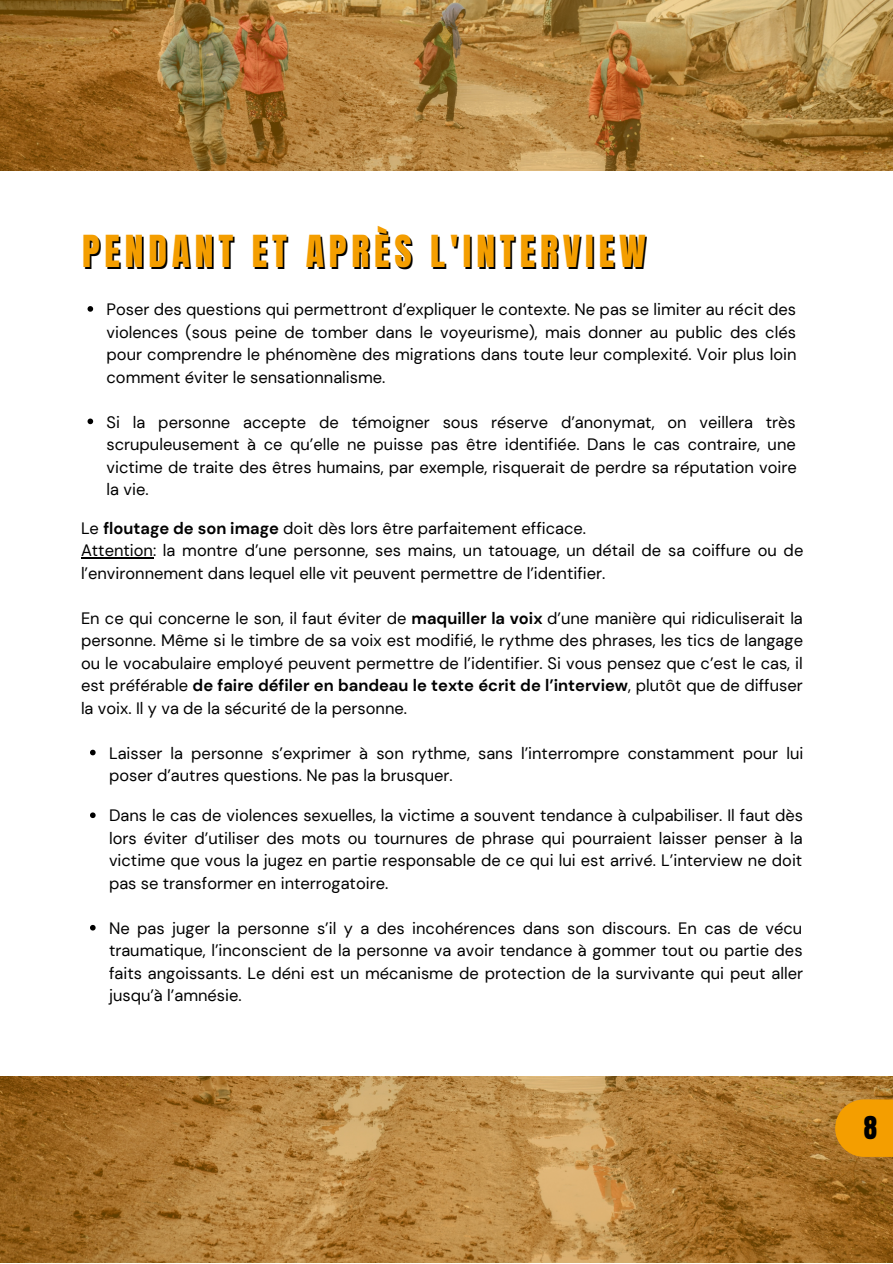
<style>
.page{position:relative;width:893px;height:1264px;background:#fff}
.page>*{position:absolute;margin:0;border:0;box-sizing:border-box;transform-origin:0 0}
.t1{font:37.5px "Anton";letter-spacing:.13em;color:#f49e00}
.t2{font:27px "Anton";color:#000}
.t3{font:16.5px/22.5px "DM Sans";color:#000;text-align:justify}
.s1{font-weight:700}
</style>
<div class="page">
<svg style="left:0;top:0;width:892px;height:170px;background:#ac7e3d"></svg>
<svg style="left:90px;top:749px;width:6px;height:6px"></svg>
<hr style="left:81px;top:557px;width:72px;height:1px;background:#000">
<svg style="left:0;top:1076px;width:892px;height:186px;background:#b07e3a"></svg>
<svg style="left:835px;top:1099px;width:57px;height:57px;background:#eb9905"></svg>
<svg style="left:90px;top:812px;width:6px;height:6px"></svg>
<svg style="left:90px;top:924px;width:6px;height:6px"></svg>
<svg style="left:87px;top:306px;width:6px;height:6px"></svg>
<svg style="left:87px;top:418px;width:6px;height:6px"></svg>
<p class="t1" style="left:82px;top:224px;width:565px">PENDANT ET APRÈS L'INTERVIEW</p>
<p class="t3" style="left:107px;top:298px;width:691px">Poser des questions qui permettront d’expliquer le contexte. Ne pas se limiter au récit des violences (sous peine de tomber dans le voyeurisme), mais donner au public des clés pour comprendre le phénomène des migrations dans toute leur complexité. Voir plus loin comment éviter le sensationnalisme.</p>
<p class="t3" style="left:107px;top:410px;width:691px">Si la personne accepte de témoigner sous réserve d’anonymat, on veillera très scrupuleusement à ce qu’elle ne puisse pas être identifiée. Dans le cas contraire, une victime de traite des êtres humains, par exemple, risquerait de perdre sa réputation voire la vie.</p>
<p class="t3" style="left:81px;top:517px;width:506px">Le <span class="s1">floutage de son image</span> doit dès lors être parfaitement efficace.</p>
<p class="t3" style="left:81px;top:539px;width:723px">Attention: la montre d’une personne, ses mains, un tatouage, un détail de sa coiffure ou de l’environnement dans lequel elle vit peuvent permettre de l’identifier.</p>
<p class="t3" style="left:81px;top:607px;width:723px">En ce qui concerne le son, il faut éviter de <span class="s1">maquiller la voix</span> d’une manière qui ridiculiserait la personne. Même si le timbre de sa voix est modifié, le rythme des phrases, les tics de langage ou le vocabulaire employé peuvent permettre de l’identifier. Si vous pensez que c’est le cas, il est préférable <span class="s1">de faire défiler en bandeau le texte écrit de l’interview</span>, plutôt que de diffuser la voix. Il y va de la sécurité de la personne.</p>
<p class="t3" style="left:109px;top:741px;width:695px">Laisser la personne s’exprimer à son rythme, sans l’interrompre constamment pour lui poser d’autres questions. Ne pas la brusquer.</p>
<p class="t3" style="left:109px;top:804px;width:695px">Dans le cas de violences sexuelles, la victime a souvent tendance à culpabiliser. Il faut dès lors éviter d’utiliser des mots ou tournures de phrase qui pourraient laisser penser à la victime que vous la jugez en partie responsable de ce qui lui est arrivé. L’interview ne doit pas se transformer en interrogatoire.</p>
<p class="t3" style="left:109px;top:917px;width:695px">Ne pas juger la personne s’il y a des incohérences dans son discours. En cas de vécu traumatique, l’inconscient de la personne va avoir tendance à gommer tout ou partie des faits angoissants. Le déni est un mécanisme de protection de la survivante qui peut aller jusqu’à l’amnésie.</p>
<p class="t2" style="left:863px;top:1108px;width:15px">8</p>
</div>
